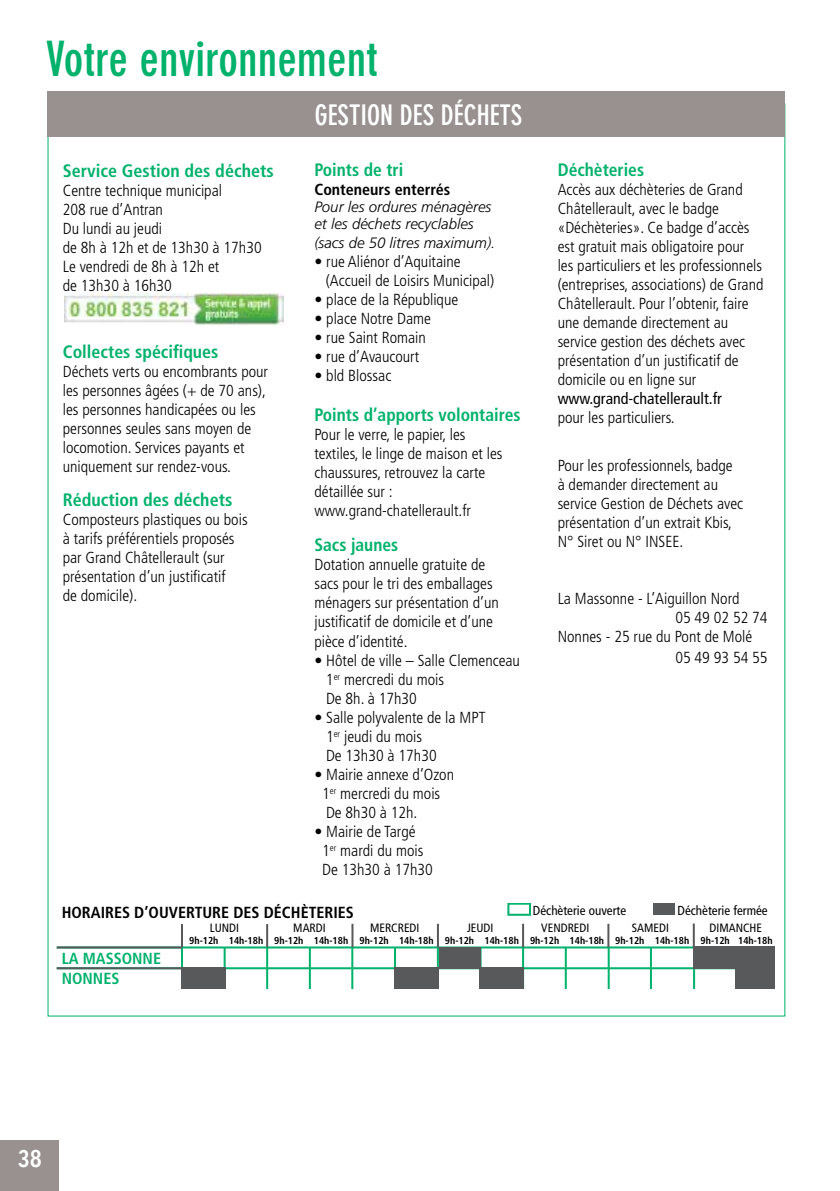
<style>
.page{position:relative;width:840px;height:1191px;background:#fff}
.page>*{position:absolute;margin:0;border:0;box-sizing:border-box;transform-origin:0 0}
.t1{font:700 condensed 48px "DIN Neuzeit Grotesk";letter-spacing:-.02em;color:#00b26b}
.t2{font:700 condensed 28px "DIN Neuzeit Grotesk";color:#fff}
.t3{font:600 24px "Avenir Next Condensed";color:#fff}
.t4{font:700 condensed 18px "Frutiger";color:#00b26b}
.t5{font:300 condensed 16px/19px "Frutiger";color:#000}
.t6{font:700 condensed 16px "Frutiger";color:#000}
.t7{font:condensed 16px "Frutiger";color:#000}
.t8{font:700 condensed 16px/20.2px "Frutiger";color:#00b26b}
.t9{font:italic 300 15px/17px "Frutiger";color:#000}
.t10{font:condensed 13px "Frutiger";color:#000}
.t11{font:condensed 12px "Frutiger";color:#000}
.t12{font:700 condensed 10px "Frutiger";color:#000}
</style>
<div class="page">
<div style="left:507px;top:903px;width:23px;height:12px;border:2px solid #00b26b"></div>
<div style="left:653px;top:903px;width:21px;height:11px;background:#58595b"></div>
<hr style="left:57px;top:967px;width:716px;height:2px;background:#00b26b">
<hr style="left:57px;top:946px;width:716px;height:2px;background:#00b26b">
<hr style="left:181px;top:924px;width:2px;height:23px;background:#58595b">
<hr style="left:223px;top:947px;width:2px;height:41px;background:#00b26b">
<hr style="left:181px;top:947px;width:2px;height:41px;background:#00b26b">
<hr style="left:266px;top:924px;width:2px;height:23px;background:#58595b">
<hr style="left:309px;top:947px;width:2px;height:41px;background:#00b26b">
<hr style="left:351px;top:923px;width:2px;height:24px;background:#58595b">
<hr style="left:394px;top:947px;width:2px;height:41px;background:#00b26b">
<hr style="left:266px;top:947px;width:2px;height:41px;background:#00b26b">
<hr style="left:351px;top:947px;width:2px;height:41px;background:#00b26b">
<hr style="left:436px;top:923px;width:2px;height:24px;background:#58595b">
<hr style="left:479px;top:947px;width:2px;height:41px;background:#00b26b">
<hr style="left:522px;top:923px;width:2px;height:24px;background:#58595b">
<hr style="left:564px;top:947px;width:2px;height:41px;background:#00b26b">
<hr style="left:436px;top:947px;width:2px;height:41px;background:#00b26b">
<hr style="left:522px;top:947px;width:2px;height:41px;background:#00b26b">
<hr style="left:607px;top:923px;width:2px;height:24px;background:#58595b">
<hr style="left:649px;top:947px;width:2px;height:41px;background:#00b26b">
<hr style="left:607px;top:947px;width:2px;height:41px;background:#00b26b">
<hr style="left:692px;top:923px;width:2px;height:24px;background:#58595b">
<hr style="left:692px;top:947px;width:2px;height:41px;background:#00b26b">
<hr style="left:57px;top:946px;width:125px;height:2px;background:#58595b">
<hr style="left:57px;top:967px;width:125px;height:2px;background:#58595b">
<div style="left:181px;top:967px;width:44px;height:21px;background:#58595b"></div>
<div style="left:394px;top:967px;width:44px;height:21px;background:#58595b"></div>
<div style="left:479px;top:967px;width:44px;height:21px;background:#58595b"></div>
<div style="left:692px;top:946px;width:81px;height:23px;background:#58595b"></div>
<div style="left:734px;top:967px;width:39px;height:21px;background:#58595b"></div>
<div style="left:439px;top:947px;width:41px;height:21px;background:#58595b"></div>
<div style="left:47px;top:91px;width:737px;height:46px;background:#989190"></div>
<img style="left:64px;top:293px;width:219px;height:32px">
<div style="left:0;top:1140px;width:58px;height:51px;background:#989190"></div>
<h1 class="t1" style="left:46px;top:31px;width:333px">Votre environnement</h1>
<h2 class="t2" style="left:314px;top:99px;width:209px">gestion des déchets</h2>
<p class="t4" style="left:63px;top:160px;width:212px">Service Gestion des déchets</p>
<p class="t5" style="left:63px;top:182px;width:200px">Centre technique municipal<br>208 rue d’Antran<br>Du lundi au jeudi<br>de 8h à 12h et de 13h30 à 17h30<br>Le vendredi de 8h à 12h et<br>de 13h30 à 16h30</p>
<p class="t4" style="left:63px;top:341px;width:157px">Collectes spécifiques</p>
<p class="t5" style="left:63px;top:362px;width:207px">Déchets verts ou encombrants pour les personnes âgées (+ de 70 ans), les personnes handicapées ou les personnes seules sans moyen de locomotion. Services payants et uniquement sur rendez-vous.</p>
<p class="t4" style="left:63px;top:489px;width:171px">Réduction des déchets</p>
<p class="t5" style="left:63px;top:510px;width:186px">Composteurs plastiques ou bois à tarifs préférentiels proposés par Grand Châtellerault (sur présentation d’un justificatif<br>de domicile).</p>
<p class="t4" style="left:314px;top:159px;width:90px">Points de tri</p>
<p class="t6" style="left:314px;top:180px;width:137px">Conteneurs enterrés</p>
<p class="t9" style="left:314px;top:198px;width:178px">Pour les ordures ménagères et les déchets recyclables</p>
<p class="t9" style="left:314px;top:234px;width:182px">(sacs de 50 litres maximum).</p>
<p class="t5" style="left:325px;top:252px;width:170px;text-indent:-11px">• rue Aliénor d’Aquitaine (Accueil de Loisirs Municipal)</p>
<p class="t5" style="left:314px;top:290px;width:145px">• place de la République</p>
<p class="t5" style="left:314px;top:309px;width:118px">• place Notre Dame</p>
<p class="t5" style="left:314px;top:328px;width:113px">• rue Saint Romain</p>
<p class="t5" style="left:314px;top:347px;width:106px">• rue d’Avaucourt</p>
<p class="t5" style="left:314px;top:366px;width:78px">• bld Blossac</p>
<p class="t4" style="left:314px;top:404px;width:207px">Points d’apports volontaires</p>
<p class="t5" style="left:314px;top:425px;width:189px">Pour le verre, le papier, les textiles, le linge de maison et les chaussures, retrouvez la carte détaillée sur : www.grand-chatellerault.fr</p>
<p class="t4" style="left:314px;top:534px;width:85px">Sacs jaunes</p>
<p class="t5" style="left:314px;top:555px;width:186px">Dotation annuelle gratuite de sacs pour le tri des emballages ménagers sur présentation d’un justificatif de domicile et d’une pièce d’identité.</p>
<p class="t5" style="left:326px;top:651px;width:195px;text-indent:-12px">• Hôtel de ville – Salle Clemenceau<br>1<sup>er</sup> mercredi du mois<br>De 8h. à 17h30</p>
<p class="t5" style="left:326px;top:708px;width:161px;text-indent:-12px">• Salle polyvalente de la MPT<br>1<sup>er</sup> jeudi du mois<br>De 13h30 à 17h30</p>
<p class="t5" style="left:322px;top:765px;width:133px;text-indent:-8px">• Mairie annexe d’Ozon<br>1<sup>er</sup> mercredi du mois<br>De 8h30 à 12h.</p>
<p class="t5" style="left:322px;top:822px;width:112px;text-indent:-8px">• Mairie de Targé<br>1<sup>er</sup> mardi du mois<br>De 13h30 à 17h30</p>
<p class="t4" style="left:557px;top:159px;width:88px">Déchèteries</p>
<p class="t5" style="left:557px;top:180px;width:207px">Accès aux déchèteries de Grand Châtellerault, avec le badge «Déchèteries». Ce badge d’accès est gratuit mais obligatoire pour les particuliers et les professionnels (entreprises, associations) de Grand Châtellerault. Pour l’obtenir, faire une demande directement au service gestion des déchets avec présentation d’un justificatif de domicile ou en ligne sur</p>
<p class="t7" style="left:557px;top:389px;width:166px">www.grand-chatellerault.fr</p>
<p class="t5" style="left:557px;top:408px;width:118px">pour les particuliers.</p>
<p class="t5" style="left:557px;top:456px;width:187px">Pour les professionnels, badge à demander directement au service Gestion de Déchets avec présentation d’un extrait Kbis,<br>N° Siret ou n° INSEE.</p>
<p class="t5" style="left:557px;top:589px;width:183px">La Massonne - L’Aiguillon Nord</p>
<p class="t5" style="left:675px;top:608px;width:94px">05 49 02 52 74</p>
<p class="t5" style="left:557px;top:627px;width:196px">Nonnes - 25 rue du Pont de Molé</p>
<p class="t5" style="left:675px;top:648px;width:94px">05 49 93 54 55</p>
<p class="t6" style="left:62px;top:903px;width:293px">HORAIRES D’OUVERTURE DES DÉCHÈTERIES</p>
<p class="t11" style="left:210px;top:921px;width:31px">LUNDI</p>
<p class="t8" style="left:62px;top:948px;width:101px">LA MASSONNE<br>NONNES</p>
<p class="t11" style="left:370px;top:921px;width:51px">MERCREDI</p>
<p class="t12" style="left:359px;top:934px;width:75px">9h-12h 14h-18h</p>
<p class="t11" style="left:293px;top:921px;width:34px">MARDI</p>
<p class="t12" style="left:274px;top:934px;width:75px">9h-12h 14h-18h</p>
<p class="t12" style="left:189px;top:934px;width:75px">9h-12h 14h-18h</p>
<p class="t11" style="left:466px;top:921px;width:28px">JEUDI</p>
<p class="t12" style="left:444px;top:934px;width:75px">9h-12h 14h-18h</p>
<p class="t10" style="left:532px;top:902px;width:95px">Déchèterie ouverte</p>
<p class="t10" style="left:677px;top:902px;width:92px">Déchèterie fermée</p>
<p class="t11" style="left:541px;top:921px;width:49px">VENDREDI</p>
<p class="t12" style="left:529px;top:934px;width:75px">9h-12h 14h-18h</p>
<p class="t11" style="left:631px;top:921px;width:39px">SAMEDI</p>
<p class="t12" style="left:615px;top:934px;width:75px">9h-12h 14h-18h</p>
<p class="t11" style="left:709px;top:921px;width:54px">DIMANCHE</p>
<p class="t12" style="left:700px;top:934px;width:73px">9h-12h 14h-18h</p>
<h3 class="t3" style="left:18px;top:1137px;width:26px">38</h3>
</div>
